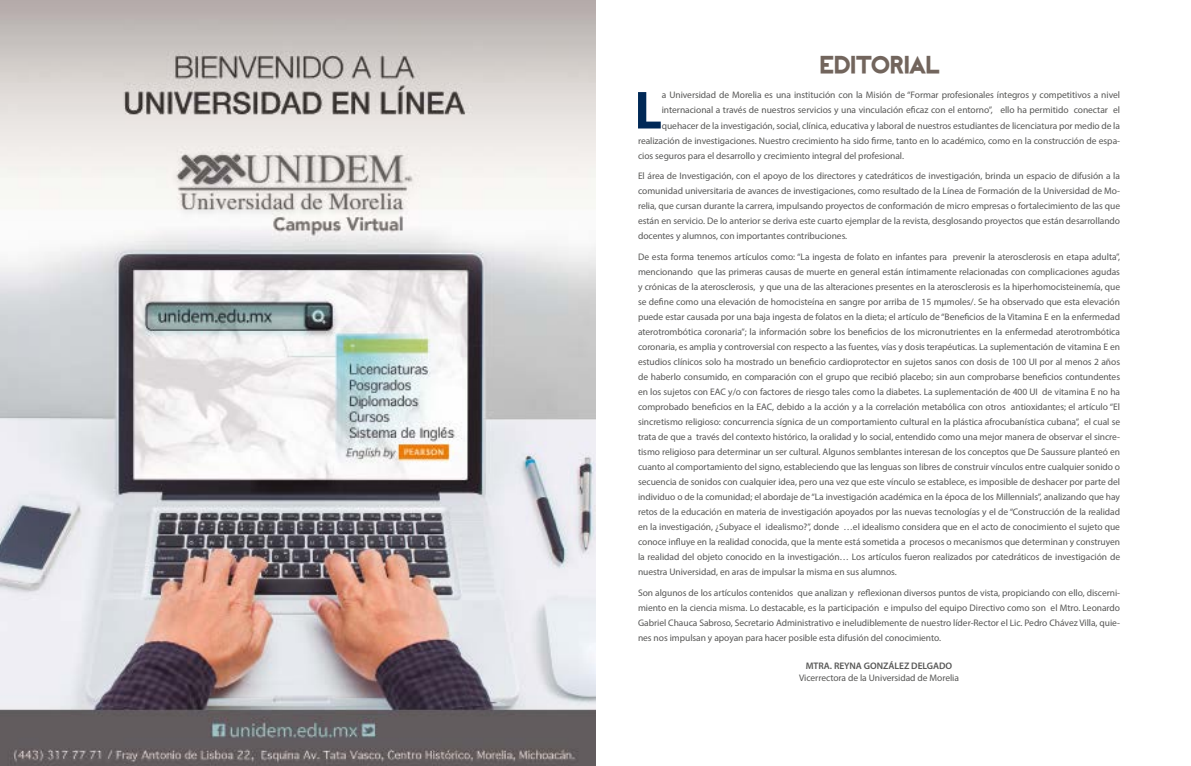
<style>
.page{position:relative;width:1191px;height:766px;background:#fff}
.page>*{position:absolute;margin:0;border:0;box-sizing:border-box;transform-origin:0 0}
.t1{font:700 54px "Myriad Pro";color:#002856}
.t2{font:24px "REVOLUTION";letter-spacing:-.025em;color:#72655d}
.t3{font:9.5px/15px "Myriad Pro";letter-spacing:-.005em;color:#575756;text-align:justify}
.t4{font:600 9.5px "Myriad Pro";letter-spacing:-.005em;color:#575756}
</style>
<div class="page">
<img style="left:0;top:0;width:595px;height:765px">
<h2 class="t2" style="left:820px;top:44px;width:122px">EDITORIAL</h2>
<h1 class="t1" style="left:634px;top:75px;width:29px">L</h1>
<p class="t3" style="left:662px;top:88px;width:460px">a Universidad de Morelia es una institución con la Misión de “Formar profesionales íntegros y competitivos a nivel</p>
<p class="t3" style="left:662px;top:103px;width:460px">internacional a través de nuestros servicios y una vinculación eficaz con el entorno”, ello ha permitido conectar el</p>
<p class="t3" style="left:662px;top:118px;width:460px">quehacer de la investigación, social, clínica, educativa y laboral de nuestros estudiantes de licenciatura por medio de la</p>
<p class="t3" style="left:638px;top:133px;width:483px">realización de investigaciones. Nuestro crecimiento ha sido firme, tanto en lo académico, como en la construcción de espa-</p>
<p class="t3" style="left:638px;top:148px;width:267px">cios seguros para el desarrollo y crecimiento integral del profesional.</p>
<p class="t3" style="left:638px;top:168px;width:483px">El área de Investigación, con el apoyo de los directores y catedráticos de investigación, brinda un espacio de difusión a la comunidad universitaria de avances de investigaciones, como resultado de la Línea de Formación de la Universidad de Mo&shy;relia, que cursan durante la carrera, impulsando proyectos de conformación de micro empresas o fortalecimiento de las que están en servicio. De lo anterior se deriva este cuarto ejemplar de la revista, desglosando proyectos que están desarrollando docentes y alumnos, con importantes contribuciones.</p>
<p class="t3" style="left:638px;top:249px;width:483px">De esta forma tenemos artículos como: “La ingesta de folato en infantes para prevenir la aterosclerosis en etapa adulta”, mencionando que las primeras causas de muerte en general están íntimamente relacionadas con complicaciones agudas y crónicas de la aterosclerosis, y que una de las alteraciones presentes en la aterosclerosis es la hiperhomocisteinemía, que se define como una elevación de homocisteína en sangre por arriba de 15 mµmoles/. Se ha observado que esta elevación puede estar causada por una baja ingesta de folatos en la dieta; el artículo de “Beneficios de la Vitamina E en la enfermedad aterotrombótica coronaria”; la información sobre los beneficios de los micronutrientes en la enfermedad aterotrombótica coronaria, es amplia y controversial con respecto a las fuentes, vías y dosis terapéuticas. La suplementación de vitamina E en estudios clínicos solo ha mostrado un beneficio cardioprotector en sujetos sanos con dosis de 100 UI por al menos 2 años de haberlo consumido, en comparación con el grupo que recibió placebo; sin aun comprobarse beneficios contundentes en los sujetos con EAC y/o con factores de riesgo tales como la diabetes. La suplementación de 400 UI de vitamina E no ha comprobado beneficios en la EAC, debido a la acción y a la correlación metabólica con otros antioxidantes; el artículo “El sincretismo religioso: concurrencia sígnica de un comportamiento cultural en la plástica afrocubanística cubana”, el cual se trata de que a través del contexto histórico, la oralidad y lo social, entendido como una mejor manera de observar el sincre&shy;tismo religioso para determinar un ser cultural. Algunos semblantes interesan de los conceptos que De Saussure planteó en cuanto al comportamiento del signo, estableciendo que las lenguas son libres de construir vínculos entre cualquier sonido o secuencia de sonidos con cualquier idea, pero una vez que este vínculo se establece, es imposible de deshacer por parte del individuo o de la comunidad; el abordaje de “La investigación académica en la época de los Millennials”, analizando que hay retos de la educación en materia de investigación apoyados por las nuevas tecnologías y el de “Construcción de la realidad en la investigación, ¿Subyace el idealismo?”, donde …el idealismo considera que en el acto de conocimiento el sujeto que conoce influye en la realidad conocida, que la mente está sometida a procesos o mecanismos que determinan y construyen la realidad del objeto conocido en la investigación… Los artículos fueron realizados por catedráticos de investigación de nuestra Universidad, en aras de impulsar la misma en sus alumnos.</p>
<p class="t3" style="left:638px;top:585px;width:483px">Son algunos de los artículos contenidos que analizan y reflexionan diversos puntos de vista, propiciando con ello, discerni&shy;miento en la ciencia misma. Lo destacable, es la participación e impulso del equipo Directivo como son el Mtro. Leonardo Gabriel Chauca Sabroso, Secretario Administrativo e ineludiblemente de nuestro líder-Rector el Lic. Pedro Chávez Villa, quie&shy;nes nos impulsan y apoyan para hacer posible esta difusión del conocimiento.</p>
<p class="t4" style="left:806px;top:660px;width:148px">MTRA. REYNA GONZÁLEZ DELGADO</p>
<p class="t3" style="left:799px;top:669px;width:161px">Vicerrectora de la Universidad de Morelia</p>
</div>
